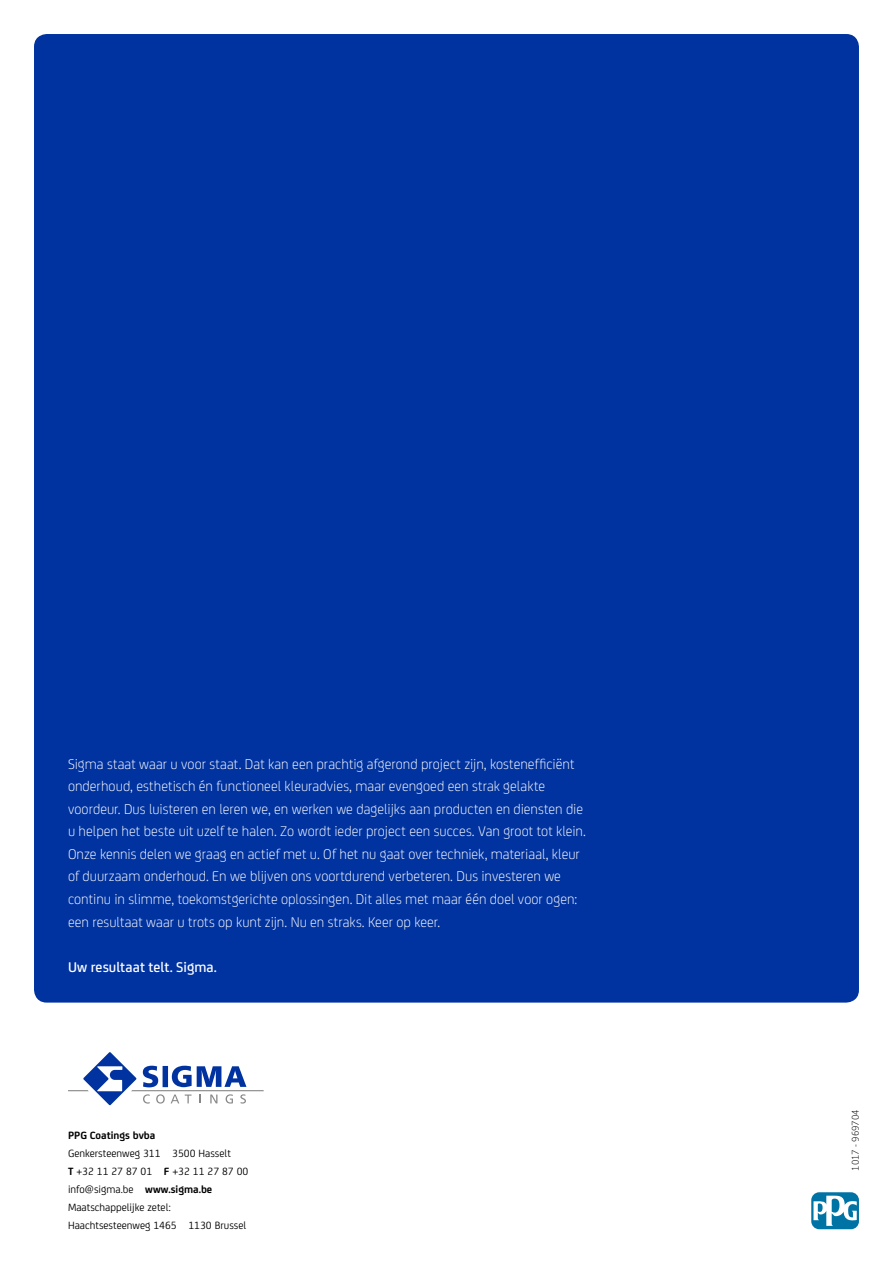
<style>
.page{position:relative;width:893px;height:1263px;background:#fff}
.page>*{position:absolute;margin:0;border:0;box-sizing:border-box;transform-origin:0 0}
.t1{font:300 15px/22.5px "FS Joey";letter-spacing:.005em;color:#fff}
.t2{font:500 15px "FS Joey";color:#fff}
.t3{font:11.25px/18px "FS Joey";color:#000}
.t4{font:700 11.25px "FS Joey";color:#000}
.t5{font:300 10.5px "FS Joey";color:#000}
.s1{font-weight:700}
</style>
<div class="page">
<div style="left:34px;top:34px;width:825px;height:968px;background:#0033a0;border-radius:13px"></div>
<svg style="left:68px;top:1090px;width:18px;height:1px"></svg>
<svg style="left:83px;top:1052px;width:54px;height:53px"></svg>
<svg style="left:97px;top:1066px;width:25px;height:25px"></svg>
<svg style="left:131px;top:1066px;width:133px;height:37px"></svg>
<div style="left:811px;top:1192px;width:48px;height:37px;background:#0073a5;border-radius:8px"></div>
<svg style="left:813px;top:1195px;width:44px;height:31px"></svg>
<p class="t1" style="left:68px;top:752px;width:519px">Sigma staat waar u voor staat. Dat kan een prachtig afgerond project zijn, kostenefficiënt onderhoud, esthetisch én functioneel kleuradvies, maar evengoed een strak gelakte voordeur. Dus luisteren en leren we, en werken we dagelijks aan producten en diensten die u helpen het beste uit uzelf te halen. Zo wordt ieder project een succes. Van groot tot klein.<br>Onze kennis delen we graag en actief met u. Of het nu gaat over techniek, materiaal, kleur of duurzaam onderhoud. En we blijven ons voortdurend verbeteren. Dus investeren we continu in slimme, toekomstgerichte oplossingen. Dit alles met maar één doel voor ogen: een resultaat waar u trots op kunt zijn. Nu en straks. Keer op keer.</p>
<p class="t2" style="left:68px;top:955px;width:150px">Uw resultaat telt. Sigma.</p>
<p class="t4" style="left:68px;top:1127px;width:89px">PPG Coatings bvba</p>
<p class="t3" style="left:68px;top:1144px;width:182px">Genkersteenweg 311 3500 Hasselt<br><span class="s1">T</span> +32 11 27 87 01 <span class="s1">F</span> +32 11 27 87 00 info@sigma.be <span class="s1">www.sigma.be<br></span>Maatschappelijke zetel:<br>Haachtsesteenweg 1465 1130 Brussel</p>
<p class="t5" style="left:848px;top:1171px;width:63px;rotate:-90deg">1017 - 969704</p>
</div>
